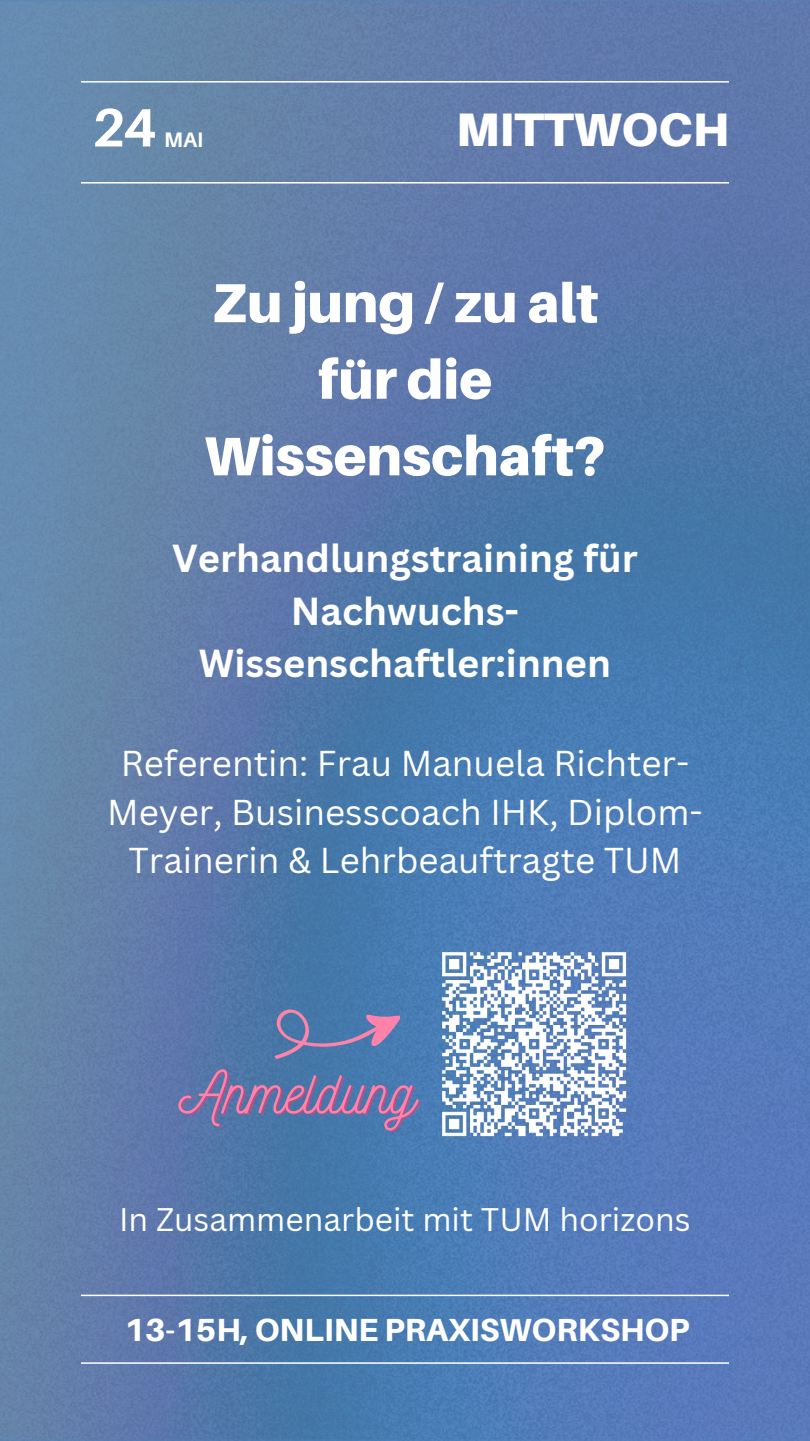
<style>
.page{position:relative;width:810px;height:1441px;background:#fff}
.page>*{position:absolute;margin:0;border:0;box-sizing:border-box;transform-origin:0 0}
.t1{font:60px "Nickainley";color:#ff83a8}
.t2{font:900 55px/76.5px "Aileron";color:#fff;text-align:center}
.t3{font:700 54px "Aileron";color:#fff}
.t4{font:900 47px "Aileron";color:#fff}
.t5{font:700 38px/52.5px "Canva Sans";color:#fff;text-align:center}
.t6{font:35px/48.8px "Canva Sans";color:#fff;text-align:center}
.t7{font:800 32px "Aileron";color:#fff}
.t8{font:31.8px "Canva Sans";color:#fff}
.t9{font:700 21px "Aileron";color:#fff}
</style>
<div class="page">
<img style="left:0;top:0;width:810px;height:1440px">
<hr style="left:81px;top:81px;width:648px;height:1px;background:#fff">
<hr style="left:81px;top:182px;width:648px;height:1px;background:#fff">
<hr style="left:81px;top:1294px;width:648px;height:1px;background:#fff">
<hr style="left:81px;top:1361px;width:648px;height:2px;background:#fff">
<svg style="left:273px;top:1008px;width:128px;height:54px"></svg>
<img style="left:435px;top:944px;width:198px;height:198px">
<h3 class="t3" style="left:92px;top:94px;width:66px">24</h3>
<p class="t9" style="left:164px;top:127px;width:41px">MAI</p>
<h3 class="t4" style="left:456px;top:101px;width:274px">MITTWOCH</h3>
<h2 class="t2" style="left:204px;top:263px;width:404px">Zu jung / zu alt für die<br>Wissenschaft?</h2>
<p class="t5" style="left:172px;top:531px;width:467px">Verhandlungstraining für<br>Nachwuchs-<br>Wissenschaftler:innen</p>
<p class="t6" style="left:107px;top:737px;width:597px">Referentin: Frau Manuela Richter-<br>Meyer, Businesscoach IHK, Diplom-<br>Trainerin &amp; Lehrbeauftragte TUM</p>
<h1 class="t1" style="left:178px;top:1053px;width:238px">Anmeldung</h1>
<p class="t8" style="left:119px;top:1196px;width:573px">In Zusammenarbeit mit TUM horizons</p>
<p class="t7" style="left:124px;top:1309px;width:567px">13-15H, ONLINE PRAXISWORKSHOP</p>
</div>
